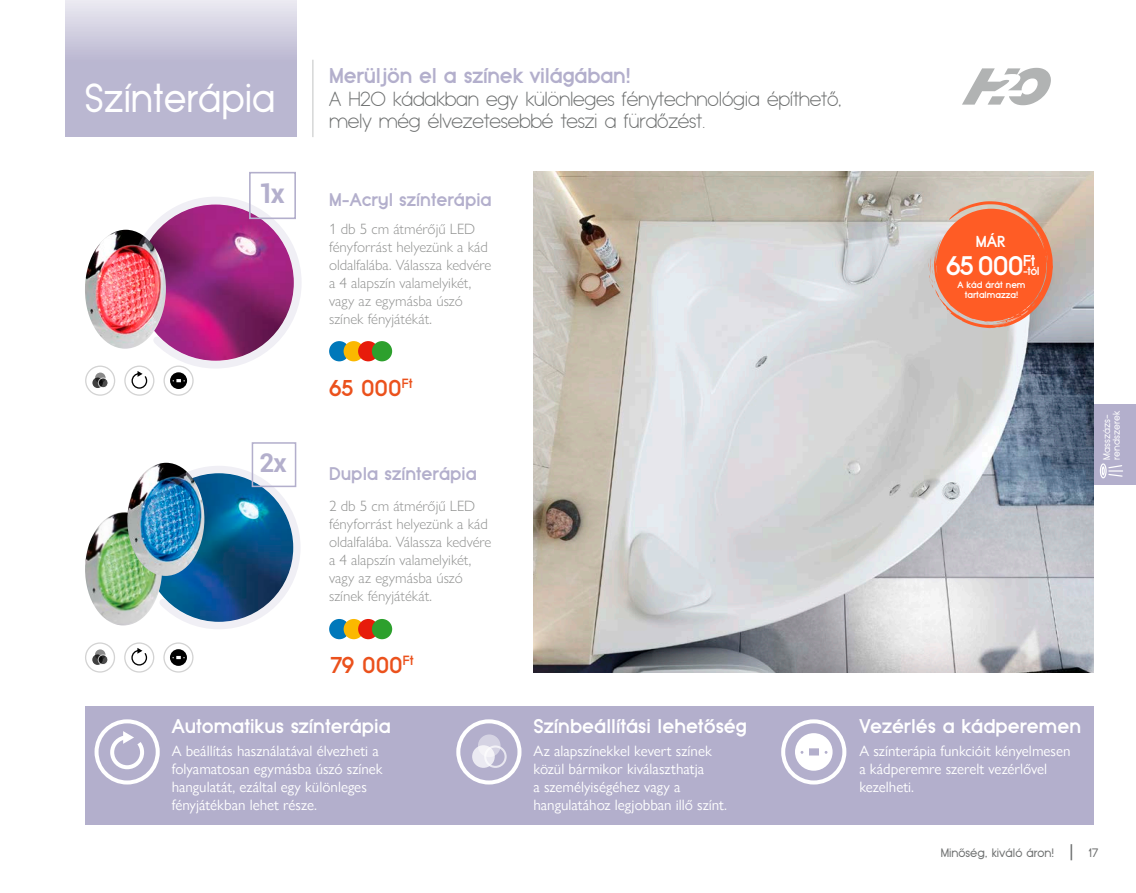
<style>
.page{position:relative;width:1136px;height:893px;background:#fff}
.page>*{position:absolute;margin:0;border:0;box-sizing:border-box;transform-origin:0 0}
.t1{font:39.75px "Typo Grotesk HU";color:#fff;scale:.95 1}
.t2{font:700 27.15px "Roboto";color:#b3afcc}
.t3{font:700 26.4px "Typo Grotesk HU";color:#fff}
.t4{font:700 25.8px "Roboto";color:#b3afcc}
.t5{font:700 22.5px "Typo Grotesk HU";color:#eb511c}
.t6{font:700 21px "Typo Grotesk HU";letter-spacing:-.01em;color:#b3afcc}
.t7{font:300 19.5px/22.5px "Typo Grotesk HU";letter-spacing:-.01em;color:#6e7070}
.t8{font:700 19.5px "Typo Grotesk HU";color:#fff}
.t9{font:700 18px "Typo Grotesk HU";color:#b3afcc}
.t10{font:700 15.6px "Typo Grotesk HU";color:#fff}
.t11{font:15px/18px "Gill Sans Nova";color:#fff}
.t12{font:300 15px/18px "Gill Sans Nova";color:#909190}
.t13{font:12px "Typo Grotesk HU";color:#6e7070}
.t14{font:700 11.4px "Typo Grotesk HU";color:#fff}
.t15{font:9.75px/9.8px "Typo Grotesk HU";color:#fff}
.t16{font:700 9.15px/10.8px "Typo Grotesk HU";color:#fff;text-align:center}
.s1{font-size:11.25px}
.s2{font-size:18px}
</style>
<div class="page">
<div style="left:1093px;top:404px;width:42px;height:81px;background:#b3afcc"></div>
<svg style="left:65px;top:0;width:231px;height:137px;background:#c5c2d8"></svg>
<hr style="left:312px;top:60px;width:1px;height:77px;background:#d6d7d7">
<img style="left:533px;top:171px;width:560px;height:502px">
<svg style="left:962px;top:68px;width:88px;height:37px"></svg>
<img style="left:85px;top:512px;width:58px;height:114px">
<img style="left:127px;top:463px;width:47px;height:113px">
<div style="left:252px;top:442px;width:44px;height:45px;border:2px solid #b3afcc"></div>
<img style="left:143px;top:464px;width:157px;height:165px">
<img style="left:85px;top:238px;width:20px;height:103px">
<div style="left:249px;top:172px;width:47px;height:47px;border:2px solid #b3afcc"></div>
<div style="left:329px;top:341px;width:20px;height:20px;background:#0078ba;border-radius:50%"></div>
<div style="left:343px;top:341px;width:21px;height:20px;background:#fbb800;border-radius:50%"></div>
<div style="left:358px;top:341px;width:20px;height:20px;background:#e71c0b;border-radius:50%"></div>
<div style="left:372px;top:341px;width:20px;height:20px;background:#2da02d;border-radius:50%"></div>
<div style="left:329px;top:619px;width:20px;height:20px;background:#0078ba;border-radius:50%"></div>
<div style="left:343px;top:619px;width:21px;height:20px;background:#fbb800;border-radius:50%"></div>
<div style="left:358px;top:619px;width:20px;height:20px;background:#e71c0b;border-radius:50%"></div>
<div style="left:372px;top:619px;width:20px;height:20px;background:#2da02d;border-radius:50%"></div>
<div style="left:124px;top:642px;width:30px;height:31px;border:1px solid #555655;border-radius:50%"></div>
<svg style="left:131px;top:648px;width:17px;height:18px"></svg>
<div style="left:163px;top:642px;width:30px;height:31px;border:1px solid #555655;border-radius:50%"></div>
<div style="left:85px;top:642px;width:30px;height:31px;border:1px solid #555655;border-radius:50%"></div>
<svg style="left:95px;top:649px;width:10px;height:11px"></svg>
<svg style="left:92px;top:654px;width:11px;height:11px"></svg>
<svg style="left:98px;top:655px;width:10px;height:10px"></svg>
<div style="left:98px;top:654px;width:10px;height:11px;border:1px solid #fff;border-radius:50%"></div>
<svg style="left:170px;top:649px;width:17px;height:17px"></svg>
<div style="left:124px;top:366px;width:30px;height:30px;border:1px solid #555655;border-radius:50%"></div>
<div style="left:163px;top:366px;width:31px;height:30px;border:1px solid #555655;border-radius:50%"></div>
<div style="left:85px;top:366px;width:30px;height:30px;border:1px solid #555655;border-radius:50%"></div>
<svg style="left:95px;top:373px;width:11px;height:10px"></svg>
<svg style="left:92px;top:378px;width:11px;height:10px"></svg>
<svg style="left:98px;top:378px;width:10px;height:10px"></svg>
<div style="left:98px;top:378px;width:10px;height:10px;border:1px solid #fff;border-radius:50%"></div>
<svg style="left:105px;top:195px;width:197px;height:194px"></svg>
<svg style="left:928px;top:202px;width:124px;height:126px;background:#ef7b53"></svg>
<div style="left:85px;top:706px;width:1008px;height:119px;background:#b3afcc"></div>
<div style="left:456px;top:719px;width:65px;height:65px;border:4px solid #fff;border-radius:50%"></div>
<div style="left:478px;top:734px;width:22px;height:23px;background:#d5d3e3;border-radius:50%"></div>
<svg style="left:472px;top:745px;width:22px;height:23px"></svg>
<div style="left:484px;top:745px;width:22px;height:23px;border:2px solid #fff;border-radius:50%"></div>
<div style="left:94px;top:719px;width:66px;height:65px;border:4px solid #fff;border-radius:50%"></div>
<svg style="left:110px;top:731px;width:34px;height:39px"></svg>
<div style="left:781px;top:719px;width:65px;height:65px;border:4px solid #fff;border-radius:50%"></div>
<svg style="left:795px;top:733px;width:37px;height:38px"></svg>
<div style="left:1099px;top:463px;width:7px;height:15px;border:1px solid #fff;border-radius:50%"></div>
<svg style="left:1101px;top:464px;width:22px;height:13px"></svg>
<h1 class="t1" style="left:85px;top:76px;width:202px">Színterápia</h1>
<h3 class="t6" style="left:329px;top:64px;width:303px">Merüljön el a színek világában!</h3>
<h3 class="t7" style="left:329px;top:88px;width:514px">A H2O kádakban egy különleges fénytechnológia építhető, mely még élvezetesebbé teszi a fürdőzést.</h3>
<h2 class="t2" style="left:258px;top:174px;width:28px">1x</h2>
<p class="t9" style="left:329px;top:189px;width:164px">M-Acryl színterápia</p>
<p class="t12" style="left:329px;top:220px;width:164px">1 db 5 cm átmérőjű LED fényforrást helyezünk a kád oldalfalába. Válassza kedvére a 4 alapszín valamelyikét, vagy az egymásba úszó színek fényjátékát.</p>
<p class="t10" style="left:975px;top:233px;width:31px">MÁR</p>
<h3 class="t3" style="left:946px;top:250px;width:91px">65 000<sup>Ft</sup></h3>
<p class="t16" style="left:957px;top:279px;width:70px">A kád árát nem tartalmazza!</p>
<p class="t14" style="left:1023px;top:265px;width:18px"><span class="s1">-</span>tól</p>
<h3 class="t4" style="left:259px;top:445px;width:29px">2x</h3>
<h3 class="t5" style="left:329px;top:375px;width:85px">65 000<sup>Ft</sup></h3>
<p class="t9" style="left:329px;top:463px;width:149px">Dupla színterápia</p>
<p class="t12" style="left:329px;top:497px;width:164px">2 db 5 cm átmérőjű LED fényforrást helyezünk a kád oldalfalába. Válassza kedvére a 4 alapszín valamelyikét, vagy az egymásba úszó színek fényjátékát.</p>
<h3 class="t5" style="left:330px;top:652px;width:85px">79 000<sup>Ft</sup></h3>
<h3 class="t8" style="left:172px;top:715px;width:220px">Automatikus színterápia</h3>
<p class="t11" style="left:172px;top:741px;width:212px">A beállítás használatával élvezheti a folyamatosan egymásba úszó színek hangulatát, ezáltal egy különleges fényjátékban lehet része.</p>
<h3 class="t8" style="left:533px;top:715px;width:215px">Színbeállítási lehetőség</h3>
<p class="t11" style="left:533px;top:741px;width:195px">Az alapszínekkel kevert színek közül bármikor kiválaszthatja<br>a személyiségéhez vagy a hangulatához legjobban illő színt.</p>
<p class="t15" style="left:1101px;top:460px;width:50px;rotate:-90deg">Masszázs&shy;rendszerek</p>
<h3 class="t8" style="left:859px;top:715px;width:223px">Vezérlés a kádperemen</h3>
<p class="t11" style="left:859px;top:741px;width:212px">A színterápia funkcióit kényelmesen a kádperemre szerelt vezérlővel kezelheti.</p>
<p class="t13" style="left:940px;top:846px;width:134px">Minőség, kiváló áron! <span class="s2">|</span></p>
<p class="t13" style="left:1088px;top:846px;width:11px">17</p>
</div>
